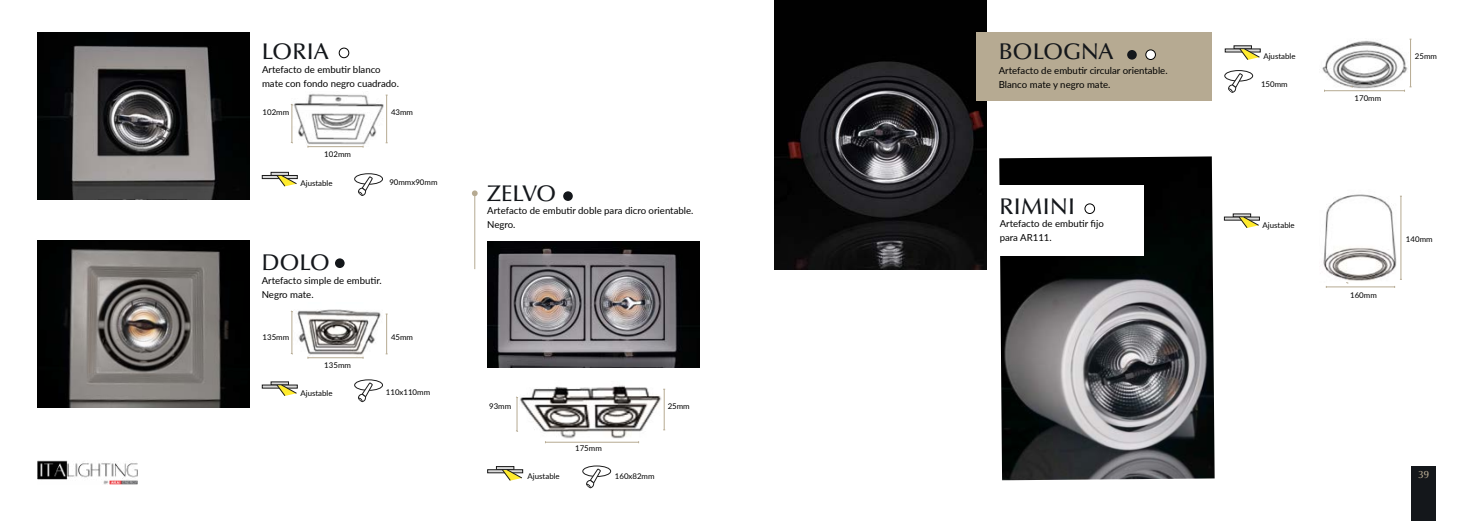
<style>
.page{position:relative;width:1474px;height:521px;background:#fff}
.page>*{position:absolute;margin:0;border:0;box-sizing:border-box;transform-origin:0 0}
.t1{font:500 22.75px "Optima LT Std";color:#14171b}
.t2{font:500 10.5px "Optima LT Std";color:#b6aa92}
.t3{font:9.62px/14px "Lato";color:#000}
.t4{font:7.88px "Lato";color:#000}
</style>
<div class="page">
<img style="left:999px;top:156px;width:215px;height:324px">
<div style="left:980px;top:185px;width:163px;height:71px;background:#fff"></div>
<img style="left:293px;top:94px;width:91px;height:53px">
<img style="left:1322px;top:40px;width:86px;height:50px">
<img style="left:520px;top:385px;width:141px;height:54px">
<img style="left:1323px;top:194px;width:74px;height:87px">
<img style="left:297px;top:309px;width:84px;height:48px">
<img style="left:37px;top:460px;width:100px;height:25px">
<div style="left:1411px;top:466px;width:25px;height:55px;background:#14171b"></div>
<div style="left:1084px;top:204px;width:10px;height:10px;border:1px solid #000;border-radius:50%"></div>
<img style="left:774px;top:0;width:212px;height:270px">
<div style="left:976px;top:32px;width:235px;height:69px;background:#b6aa92"></div>
<div style="left:1127px;top:50px;width:9px;height:10px;background:#14171b;border-radius:50%"></div>
<div style="left:1145px;top:50px;width:10px;height:10px;background:#fff;border-radius:50%"></div>
<div style="left:1145px;top:50px;width:10px;height:10px;border:1px solid #000;border-radius:50%"></div>
<div style="left:339px;top:48px;width:10px;height:10px;border:1px solid #000;border-radius:50%"></div>
<img style="left:37px;top:32px;width:213px;height:167px">
<img style="left:487px;top:241px;width:212px;height:127px">
<div style="left:563px;top:191px;width:10px;height:10px;background:#14171b;border-radius:50%"></div>
<div style="left:335px;top:258px;width:9px;height:10px;background:#14171b;border-radius:50%"></div>
<img style="left:37px;top:240px;width:213px;height:168px">
<svg style="left:472px;top:190px;width:5px;height:6px"></svg>
<hr style="left:474px;top:194px;width:1px;height:75px;background:#b6aa92">
<hr style="left:308px;top:146px;width:55px;height:1px;background:#b6aa92">
<hr style="left:308px;top:357px;width:55px;height:1px;background:#b6aa92">
<hr style="left:386px;top:95px;width:1px;height:48px;background:#b6aa92">
<hr style="left:386px;top:314px;width:1px;height:40px;background:#b6aa92">
<hr style="left:292px;top:105px;width:1px;height:38px;background:#b6aa92">
<hr style="left:292px;top:311px;width:1px;height:43px;background:#b6aa92">
<svg style="left:496px;top:466px;width:18px;height:3px"></svg>
<svg style="left:487px;top:469px;width:36px;height:4px"></svg>
<svg style="left:501px;top:469px;width:21px;height:12px"></svg>
<svg style="left:271px;top:172px;width:18px;height:3px"></svg>
<svg style="left:262px;top:175px;width:14px;height:4px"></svg>
<svg style="left:276px;top:175px;width:21px;height:12px"></svg>
<div style="left:271px;top:382px;width:18px;height:3px;background:#d9d9d9;border:1px solid #1c1c1c"></div>
<hr style="left:262px;top:385px;width:35px;height:3px;background:#d9d9d9">
<svg style="left:276px;top:384px;width:21px;height:12px"></svg>
<div style="left:1233px;top:46px;width:18px;height:3px;background:#d9d9d9;border:1px solid #1c1c1c"></div>
<hr style="left:1224px;top:49px;width:36px;height:3px;background:#d9d9d9">
<svg style="left:1239px;top:48px;width:20px;height:12px"></svg>
<div style="left:1232px;top:214px;width:18px;height:3px;background:#d9d9d9;border:1px solid #1c1c1c"></div>
<hr style="left:1224px;top:217px;width:35px;height:3px;background:#d9d9d9">
<svg style="left:1238px;top:216px;width:21px;height:12px"></svg>
<div style="left:582px;top:466px;width:29px;height:11px;border:1px solid #1c1c1c;border-radius:50%"></div>
<svg style="left:586px;top:468px;width:15px;height:20px"></svg>
<hr style="left:545px;top:442px;width:93px;height:1px;background:#b6aa92">
<hr style="left:664px;top:389px;width:1px;height:41px;background:#b6aa92">
<hr style="left:517px;top:397px;width:1px;height:34px;background:#b6aa92">
<div style="left:354px;top:380px;width:29px;height:10px;border:1px solid #1c1c1c;border-radius:50%"></div>
<svg style="left:358px;top:382px;width:15px;height:20px"></svg>
<svg style="left:354px;top:174px;width:28px;height:10px"></svg>
<div style="left:354px;top:173px;width:29px;height:11px;border:1px solid #1c1c1c;border-radius:50%"></div>
<svg style="left:358px;top:176px;width:15px;height:20px"></svg>
<svg style="left:1224px;top:71px;width:28px;height:10px"></svg>
<div style="left:1224px;top:70px;width:28px;height:11px;border:1px solid #1c1c1c;border-radius:50%"></div>
<svg style="left:1227px;top:73px;width:15px;height:20px"></svg>
<hr style="left:1324px;top:90px;width:80px;height:1px;background:#b6aa92">
<hr style="left:1326px;top:287px;width:68px;height:1px;background:#b6aa92">
<hr style="left:1410px;top:39px;width:1px;height:48px;background:#b6aa92">
<svg style="left:1404px;top:87px;width:7px;height:5px"></svg>
<hr style="left:1400px;top:196px;width:1px;height:83px;background:#b6aa92">
<h1 class="t1" style="left:262px;top:38px;width:69px">LORIA</h1>
<p class="t3" style="left:262px;top:62px;width:138px">Artefacto de embutir blanco mate con fondo negro cuadrado.</p>
<p class="t4" style="left:262px;top:106px;width:28px">102mm</p>
<p class="t4" style="left:324px;top:148px;width:28px">102mm</p>
<p class="t4" style="left:300px;top:177px;width:34px">Ajustable</p>
<p class="t4" style="left:391px;top:106px;width:24px">43mm</p>
<p class="t4" style="left:389px;top:177px;width:50px">90mmx90mm</p>
<h1 class="t1" style="left:262px;top:249px;width:70px">DOLO</h1>
<p class="t3" style="left:262px;top:273px;width:122px">Artefacto simple de embutir.<br>Negro mate.</p>
<p class="t4" style="left:262px;top:331px;width:28px">135mm</p>
<p class="t4" style="left:324px;top:360px;width:28px">135mm</p>
<p class="t4" style="left:391px;top:331px;width:24px">45mm</p>
<p class="t4" style="left:300px;top:387px;width:34px">Ajustable</p>
<p class="t4" style="left:386px;top:387px;width:46px">110x110mm</p>
<h1 class="t1" style="left:487px;top:181px;width:71px">ZELVO</h1>
<p class="t3" style="left:487px;top:203px;width:208px">Artefacto de embutir doble para dicro orientable.<br>Negro.</p>
<p class="t4" style="left:489px;top:401px;width:24px">93mm</p>
<p class="t4" style="left:667px;top:401px;width:24px">25mm</p>
<p class="t4" style="left:575px;top:443px;width:28px">175mm</p>
<p class="t4" style="left:615px;top:470px;width:41px">160x82mm</p>
<p class="t4" style="left:527px;top:471px;width:34px">Ajustable</p>
<h1 class="t1" style="left:998px;top:39px;width:117px">BOLOGNA</h1>
<p class="t3" style="left:998px;top:63px;width:170px">Artefacto de embutir circular orientable.<br>Blanco mate y negro mate.</p>
<h1 class="t1" style="left:999px;top:193px;width:77px">RIMINI</h1>
<p class="t3" style="left:999px;top:216px;width:106px">Artefacto de embutir fijo para AR111.</p>
<p class="t4" style="left:1263px;top:51px;width:34px">Ajustable</p>
<p class="t4" style="left:1260px;top:79px;width:28px">150mm</p>
<p class="t4" style="left:1262px;top:219px;width:34px">Ajustable</p>
<p class="t4" style="left:1354px;top:92px;width:28px">170mm</p>
<p class="t4" style="left:1414px;top:50px;width:24px">25mm</p>
<p class="t4" style="left:1350px;top:289px;width:28px">160mm</p>
<p class="t4" style="left:1405px;top:233px;width:28px">140mm</p>
<p class="t2" style="left:1418px;top:469px;width:12px">39</p>
</div>
